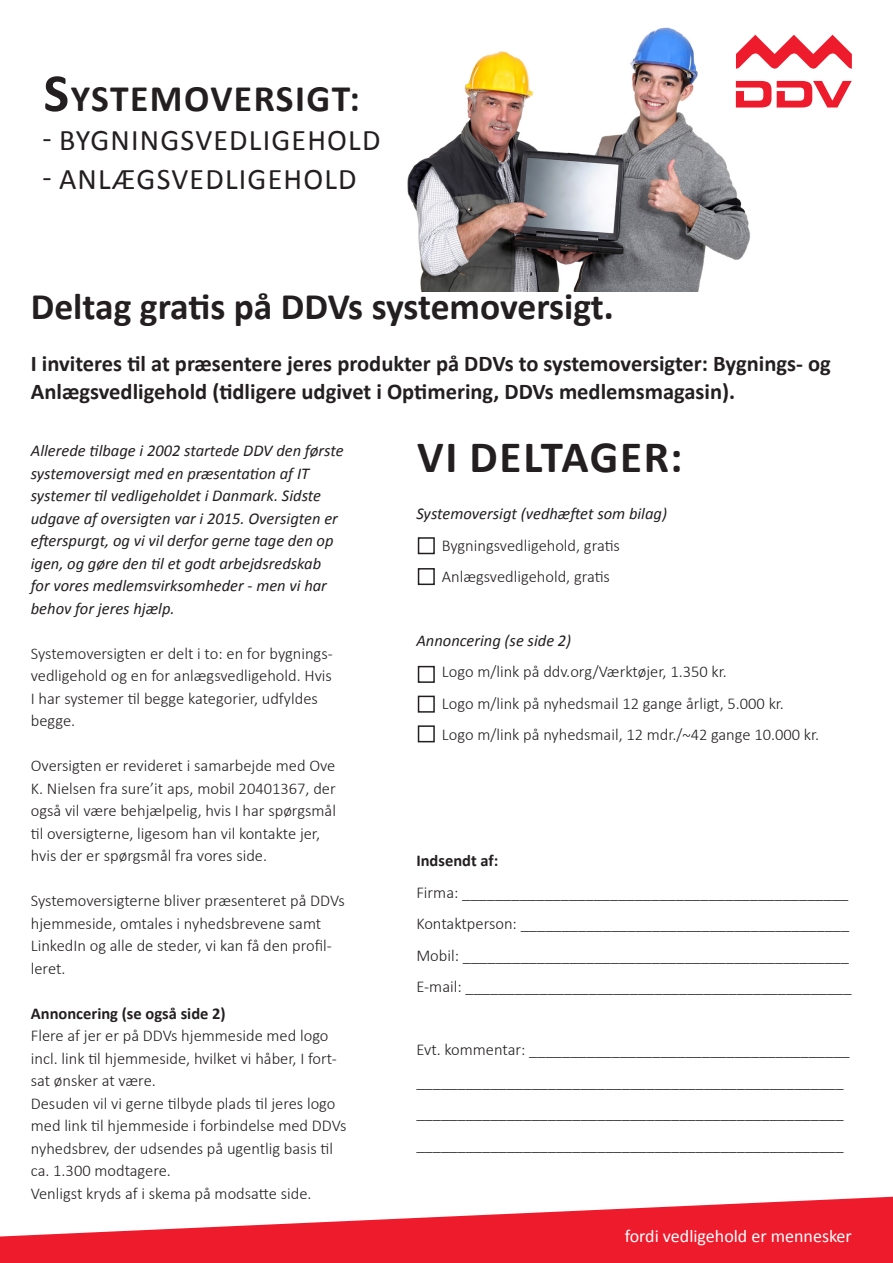
<style>
.page{position:relative;width:893px;height:1263px;background:#fff}
.page>*{position:absolute;margin:0;border:0;box-sizing:border-box;transform-origin:0 0}
.t1{font:700 45px "Calibri";letter-spacing:.04em;color:#231f20}
.t2{font:700 37.5px "Calibri";color:#231f20}
.t3{font:700 37.5px "Calibri";letter-spacing:.04em;color:#231f20}
.t4{font:30px "Calibri";letter-spacing:.04em;color:#231f20}
.t5{font:700 22.5px/28.5px "Calibri";color:#231f20}
.t6{font:18px "Calibri";color:#fff}
.t7{font:300 16.5px/22.5px "Calibri";color:#231f20}
.t8{font:italic 16.5px/22.5px "Calibri";color:#231f20}
.t9{font:700 16.5px "Calibri";color:#231f20}
.s1{font-size:54px}
</style>
<div class="page">
<img style="left:407px;top:27px;width:354px;height:264px">
<svg style="left:0;top:1197px;width:893px;height:66px;fill:#ee1b2c"></svg>
<svg style="left:736px;top:81px;width:35px;height:27px"></svg>
<svg style="left:777px;top:81px;width:75px;height:27px"></svg>
<svg style="left:736px;top:35px;width:116px;height:36px"></svg>
<div style="left:418px;top:537px;width:17px;height:17px;border:2px solid #231f20"></div>
<div style="left:418px;top:568px;width:17px;height:17px;border:2px solid #231f20"></div>
<div style="left:418px;top:725px;width:17px;height:17px;border:2px solid #231f20"></div>
<div style="left:418px;top:666px;width:17px;height:17px;border:2px solid #231f20"></div>
<div style="left:418px;top:696px;width:17px;height:17px;border:2px solid #231f20"></div>
<p class="t3" style="left:44px;top:75px;width:318px"><span class="s1">S</span>YSTEMOVERSIGT:</p>
<p class="t4" style="left:43px;top:121px;width:339px">- BYGNINGSVEDLIGEHOLD</p>
<p class="t4" style="left:43px;top:160px;width:316px">- ANLÆGSVEDLIGEHOLD</p>
<p class="t2" style="left:31px;top:283px;width:585px">Deltag gratis på DDVs systemoversigt.</p>
<p class="t5" style="left:31px;top:349px;width:801px">I inviteres til at præsentere jeres produkter på DDVs to systemoversigter: Bygnings- og<br>Anlægsvedligehold (tidligere udgivet i Optimering, DDVs medlemsmagasin).</p>
<p class="t8" style="left:31px;top:439px;width:314px">Allerede tilbage i 2002 startede DDV den første systemoversigt med en præsentation af IT systemer til vedligeholdet i Danmark. Sidste udgave af oversigten var i 2015. Oversigten er efterspurgt, og vi vil derfor gerne tage den op igen, og gøre den til et godt arbejdsredskab for vores medlemsvirksomheder - men vi har behov for jeres hjælp.</p>
<p class="t7" style="left:31px;top:642px;width:303px">Systemoversigten er delt i to: en for bygnings&shy;vedligehold og en for anlægsvedligehold. Hvis I har systemer til begge kategorier, udfyldes begge.</p>
<p class="t7" style="left:31px;top:754px;width:307px">Oversigten er revideret i samarbejde med Ove K. Nielsen fra sure’it aps, mobil 20401367, der også vil være behjælpelig, hvis I har spørgsmål til oversigterne, ligesom han vil kontakte jer, hvis der er spørgsmål fra vores side.</p>
<p class="t7" style="left:31px;top:889px;width:316px">Systemoversigterne bliver præsenteret på DDVs hjemmeside, omtales i nyhedsbrevene samt LinkedIn og alle de steder, vi kan få den profil&shy;leret.</p>
<p class="t9" style="left:31px;top:1002px;width:196px">Annoncering (se også side 2)</p>
<p class="t7" style="left:31px;top:1024px;width:317px">Flere af jer er på DDVs hjemmeside med logo incl. link til hjemmeside, hvilket vi håber, I fort&shy;sat ønsker at være.<br>Desuden vil vi gerne tilbyde plads til jeres logo med link til hjemmeside i forbindelse med DDVs nyhedsbrev, der udsendes på ugentlig basis til ca. 1.300 modtagere.</p>
<p class="t7" style="left:31px;top:1182px;width:282px">Venligst kryds af i skema på modsatte side.</p>
<p class="t1" style="left:417px;top:428px;width:267px">VI DELTAGER:</p>
<p class="t8" style="left:416px;top:502px;width:252px">Systemoversigt (vedhæftet som bilag)</p>
<p class="t7" style="left:442px;top:534px;width:180px">Bygningsvedligehold, gratis</p>
<p class="t7" style="left:442px;top:566px;width:170px">Anlægsvedligehold, gratis</p>
<p class="t8" style="left:416px;top:628px;width:156px">Annoncering (se side 2)</p>
<p class="t7" style="left:442px;top:660px;width:286px">Logo m/link på ddv.org/Værktøjer, 1.350 kr.</p>
<p class="t7" style="left:442px;top:692px;width:343px">Logo m/link på nyhedsmail 12 gange årligt, 5.000 kr.</p>
<p class="t7" style="left:442px;top:723px;width:379px">Logo m/link på nyhedsmail, 12 mdr./~42 gange 10.000 kr.</p>
<p class="t9" style="left:416px;top:850px;width:83px">Indsendt af:</p>
<p class="t7" style="left:416px;top:881px;width:434px">Firma: _______________________________________________</p>
<p class="t7" style="left:416px;top:912px;width:434px">Kontaktperson: ________________________________________</p>
<p class="t7" style="left:416px;top:944px;width:434px">Mobil: _______________________________________________</p>
<p class="t7" style="left:416px;top:975px;width:437px">E-mail: _______________________________________________</p>
<p class="t7" style="left:416px;top:1034px;width:435px;line-height:31.5px">Evt. kommentar: _______________________________________ ____________________________________________________ ____________________________________________________ ____________________________________________________</p>
<p class="t6" style="left:625px;top:1224px;width:229px">fordi vedligehold er mennesker</p>
</div>
